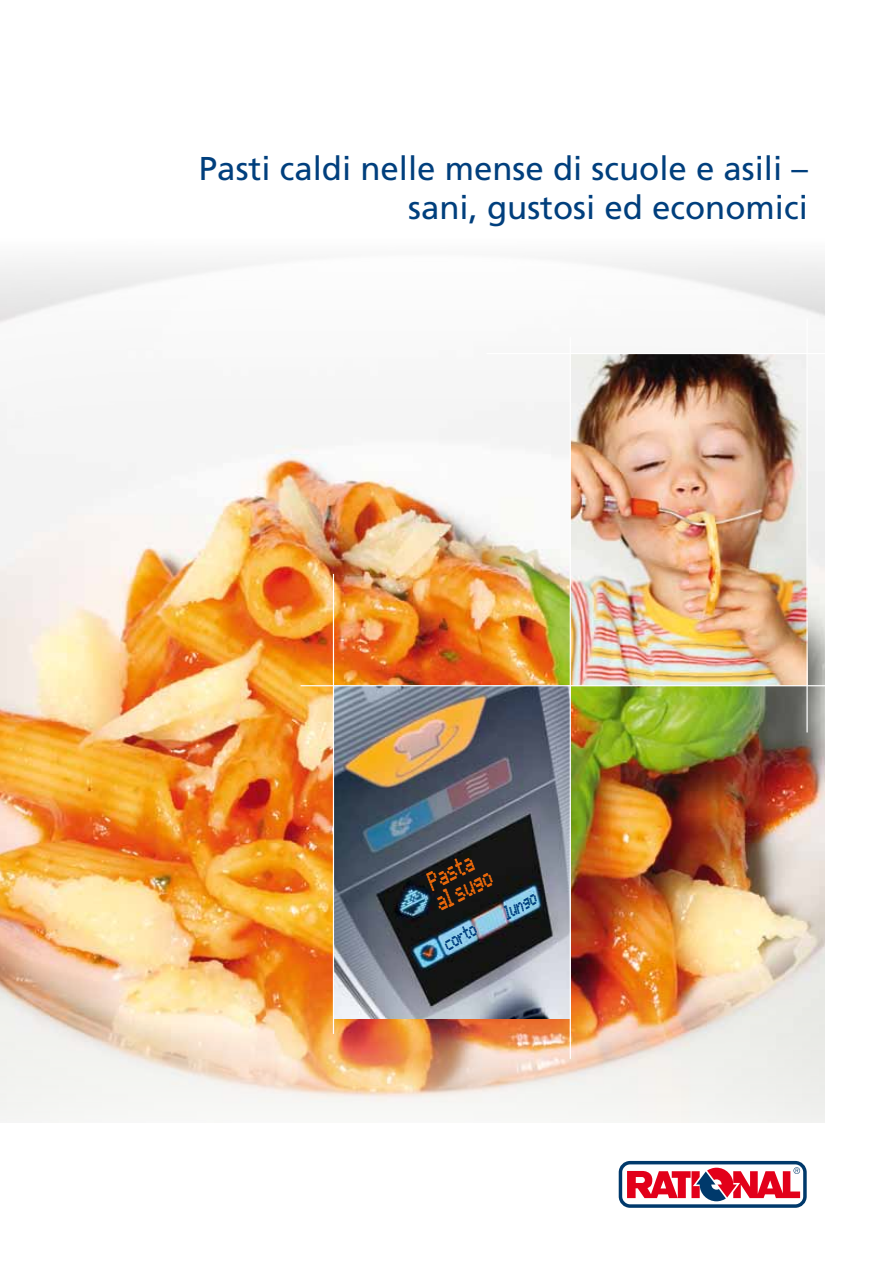
<style>
.page{position:relative;width:893px;height:1263px;background:#fff}
.page>*{position:absolute;margin:0;border:0;box-sizing:border-box;transform-origin:0 0}
.t1{font:33px/39.6px "Frutiger LT";color:#003f7d;text-align:right}
.t2{font:18.15px/21.8px "Call One CE";color:#eb690b;scale:.65 1}
.t3{font:13.5px "Call One CE";color:#003f7d;scale:.65 1}
.t4{font:italic 13.5px "Call One CE";color:#003f7d;scale:.65 1}
</style>
<div class="page">
<img style="left:0;top:257px;width:825px;height:866px">
<div style="left:619px;top:1161px;width:188px;height:47px;border:3px solid #00396b;border-radius:10px"></div>
<svg style="left:627px;top:1167px;width:173px;height:34px"></svg>
<img style="left:571px;top:354px;width:235px;height:331px">
<img style="left:334px;top:686px;width:236px;height:332px">
<hr style="left:333px;top:574px;width:1px;height:460px;background:#fff">
<hr style="left:570px;top:337px;width:1px;height:722px;background:#fff">
<hr style="left:806px;top:318px;width:2px;height:414px;background:#fff">
<hr style="left:300px;top:685px;width:543px;height:1px;background:#fff">
<hr style="left:486px;top:353px;width:345px;height:1px;background:#fff">
<p class="t1" style="left:199px;top:149px;width:610px">Pasti caldi nelle mense di scuole e asili – sani, gustosi ed economici</p>
<p class="t2" style="left:423px;top:876px;width:96px;rotate:-27deg">Pasta al sugo</p>
<p class="t3" style="left:441px;top:939px;width:56px;rotate:-30deg">corto</p>
<p class="t4" style="left:501px;top:908px;width:56px;rotate:-30deg">lungo</p>
</div>
